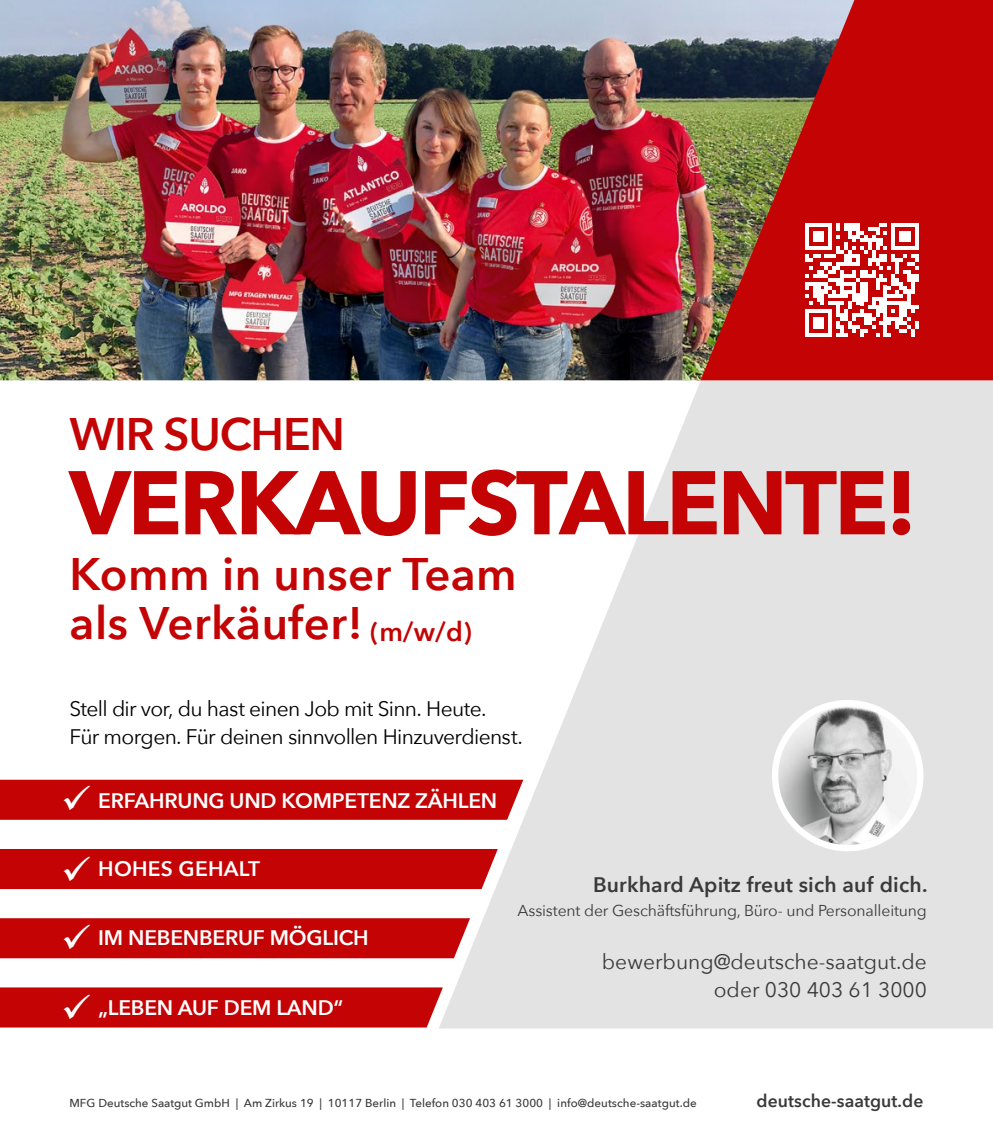
<style>
.page{position:relative;width:993px;height:1141px;background:#fff}
.page>*{position:absolute;margin:0;border:0;box-sizing:border-box;transform-origin:0 0}
.t1{font:700 89.25px "Avenir Next";letter-spacing:-.03em;color:#c30304}
.t2{font:600 45.5px/49px "Avenir Next";letter-spacing:.01em;color:#c30304}
.t3{font:600 45.5px "Avenir Next";letter-spacing:-.025em;color:#c30304}
.t4{font:21px/28px "Avenir Next";letter-spacing:-.03em;color:#000}
.t5{font:600 21px "Avenir Next";letter-spacing:-.01em;color:#fff}
.t6{font:21px/28px "Avenir Next";color:#3a3a39;text-align:right}
.t7{font:600 21px "Avenir Next";letter-spacing:.01em;color:#3a3a39}
.t8{font:600 21px "Avenir Next";letter-spacing:.01em;color:#fff}
.t9{font:600 17.5px "Avenir Next";letter-spacing:.005em;color:#3a3a39}
.t10{font:15.75px "Avenir Next";letter-spacing:-.01em;color:#3a3a39}
.t11{font:500 11.55px "Avenir Next";color:#3a3a39}
.s1{font-size:26.6px}
</style>
<div class="page">
<svg style="left:438px;top:380px;width:554px;height:648px;fill:#e3e3e3"></svg>
<div style="left:854px;top:0;width:138px;height:380px;background:#c30304"></div>
<img style="left:0;top:0;width:854px;height:380px">
<svg style="left:804px;top:223px;width:114px;height:114px"></svg>
<img style="left:774px;top:703px;width:146px;height:145px;border-radius:73px">
<div style="left:771px;top:700px;width:152px;height:151px;border:6px solid #fff;border-radius:50%"></div>
<div style="left:0;top:780px;width:523px;height:40px;background:#c30304"></div>
<div style="left:0;top:849px;width:497px;height:40px;background:#c30304"></div>
<div style="left:0;top:918px;width:470px;height:40px;background:#c30304"></div>
<div style="left:0;top:987px;width:442px;height:40px;background:#c30304"></div>
<h2 class="t3" style="left:69px;top:395px;width:277px">WIR SUCHEN</h2>
<h1 class="t1" style="left:69px;top:426px;width:849px">VERKAUFSTALENTE!</h1>
<h2 class="t2" style="left:69px;top:549px;width:448px">Komm in unser Team als Verkäufer! <span class="s1">(m/w/d)</span></h2>
<h3 class="t4" style="left:69px;top:694px;width:454px">Stell dir vor, du hast einen Job mit Sinn. Heute.<br>Für morgen. Für deinen sinnvollen Hinzuverdienst.</h3>
<h3 class="t5" style="left:61px;top:782px;width:437px">✓ ERFAHRUNG UND KOMPETENZ ZÄHLEN</h3>
<h3 class="t8" style="left:61px;top:850px;width:200px">✓ HOHES GEHALT</h3>
<h3 class="t5" style="left:61px;top:920px;width:309px">✓ IM NEBENBERUF MÖGLICH</h3>
<h3 class="t5" style="left:61px;top:990px;width:283px">✓ „LEBEN AUF DEM LAND“</h3>
<h3 class="t7" style="left:593px;top:866px;width:336px">Burkhard Apitz freut sich auf dich.</h3>
<h3 class="t10" style="left:517px;top:898px;width:410px">Assistent der Geschäftsführung, Büro- und Personalleitung</h3>
<h3 class="t6" style="left:601px;top:947px;width:326px">bewerbung@deutsche-saatgut.de oder 030 403 61 3000</h3>
<p class="t11" style="left:69px;top:1093px;width:628px">MFG Deutsche Saatgut GmbH | Am Zirkus 19 | 10117 Berlin | Telefon 030 403 61 3000 | info@deutsche-saatgut.de</p>
<h3 class="t9" style="left:756px;top:1086px;width:168px">deutsche-saatgut.de</h3>
</div>
